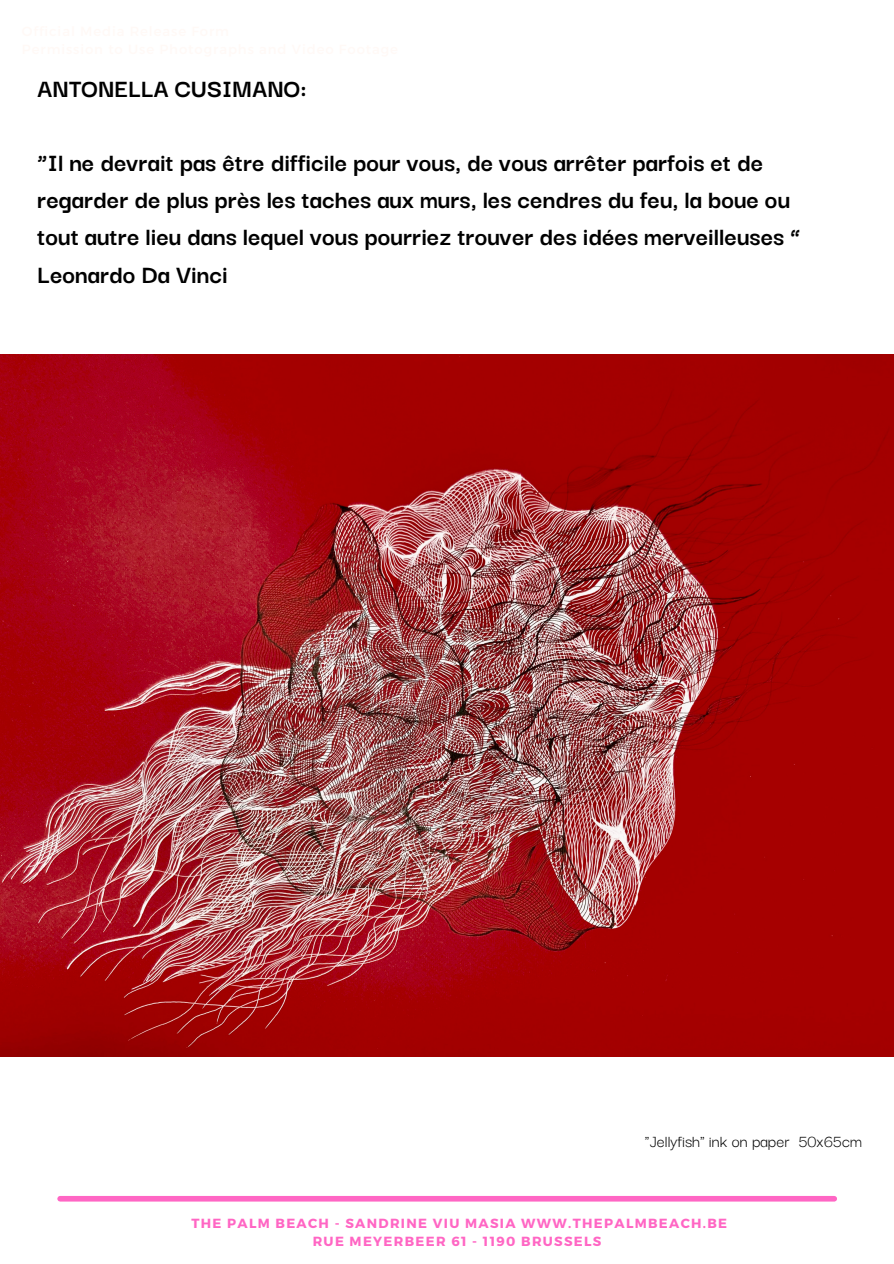
<style>
.page{position:relative;width:894px;height:1264px;background:#fff}
.page>*{position:absolute;margin:0;border:0;box-sizing:border-box;transform-origin:0 0}
.t1{font:700 27px/37.2px "Darker Grotesque";color:#000}
.t2{font:18px "Darker Grotesque";color:#000}
.t3{font:700 13.2px "Montserrat";letter-spacing:.1em;color:#ff66c4}
</style>
<div class="page">
<div style="left:60px;top:1195px;width:774px;height:6px;background:#ff66c4"></div>
<img style="left:0;top:354px;width:893px;height:702px">
<p class="t1" style="left:37px;top:68px;width:271px">ANTONELLA CUSIMANO:</p>
<p class="t1" style="left:37px;top:142px;width:765px">“Il ne devrait pas être difficile pour vous, de vous arrêter parfois et de regarder de plus près les taches aux murs, les cendres du feu, la boue ou tout autre lieu dans lequel vous pourriez trouver des idées merveilleuses ”</p>
<p class="t1" style="left:37px;top:254px;width:192px">Leonardo Da Vinci</p>
<p class="t2" style="left:644px;top:1127px;width:218px">"Jellyfish" ink on paper 50x65cm</p>
<p class="t3" style="left:191px;top:1214px;width:537px">THE PALM BEACH - SANDRINE VIU MASIA WWW.THEPALMBEACH.BE</p>
<p class="t3" style="left:312px;top:1232px;width:290px">RUE MEYERBEER 61 - 1190 BRUSSELS</p>
</div>
